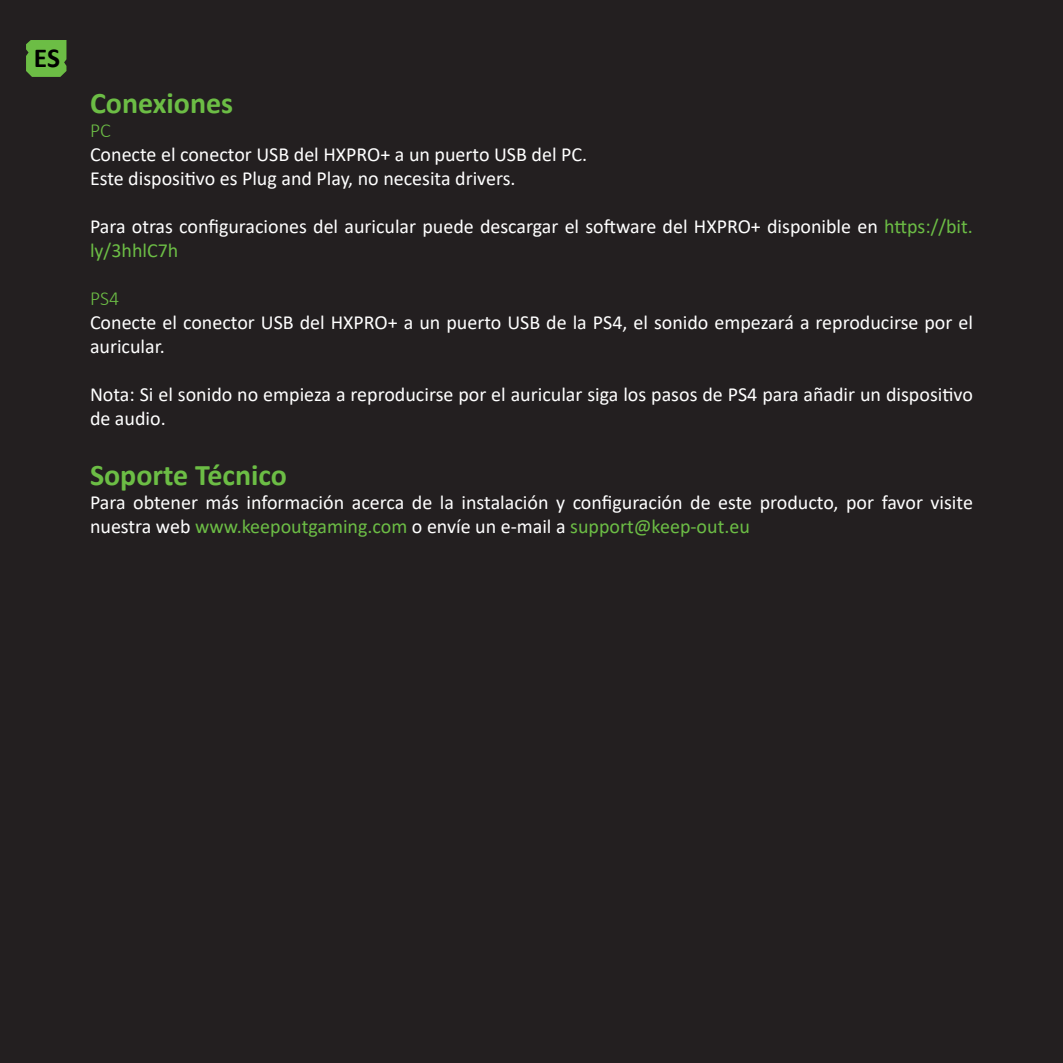
<style>
.page{position:relative;width:1063px;height:1063px;background:#231f20}
.page>*{position:absolute;margin:0;border:0;box-sizing:border-box;transform-origin:0 0}
.t1{font:700 30px "Calibri";color:#6cbd45}
.t2{font:700 27.5px "Calibri";color:#000}
.t3{font:20px/24px "Calibri";color:#fff}
.t4{font:300 20px "Calibri";color:#6cbd45}
.s1{color:#6cbd45}
</style>
<div class="page">
<svg style="left:26px;top:40px;width:40px;height:37px"></svg>
<h2 class="t2" style="left:34px;top:38px;width:28px">ES</h2>
<p class="t1" style="left:90px;top:81px;width:145px">Conexiones</p>
<p class="t4" style="left:90px;top:117px;width:22px">PC</p>
<p class="t3" style="left:90px;top:141px;width:499px">Conecte el conector USB del HXPRO+ a un puerto USB del PC.</p>
<p class="t3" style="left:90px;top:165px;width:427px">Este dispositivo es Plug and Play, no necesita drivers.</p>
<p class="t3" style="left:90px;top:213px;width:884px">Para otras configuraciones del auricular puede descargar el software del HXPRO+ disponible en <span class="s1">https://bit. ly/3hhlC7h</span></p>
<p class="t4" style="left:90px;top:285px;width:31px">PS4</p>
<p class="t3" style="left:90px;top:309px;width:884px">Conecte el conector USB del HXPRO+ a un puerto USB de la PS4, el sonido empezará a reproducirse por el auricular.</p>
<p class="t3" style="left:90px;top:381px;width:884px">Nota: Si el sonido no empieza a reproducirse por el auricular siga los pasos de PS4 para añadir un dispositivo de audio.</p>
<p class="t1" style="left:90px;top:453px;width:199px">Soporte Técnico</p>
<p class="t3" style="left:90px;top:489px;width:885px">Para obtener más información acerca de la instalación y configuración de este producto, por favor visite nuestra web <span class="s1">www.keepoutgaming.com</span> o envíe un e-mail a <span class="s1">support@keep-out.eu</span></p>
</div>
